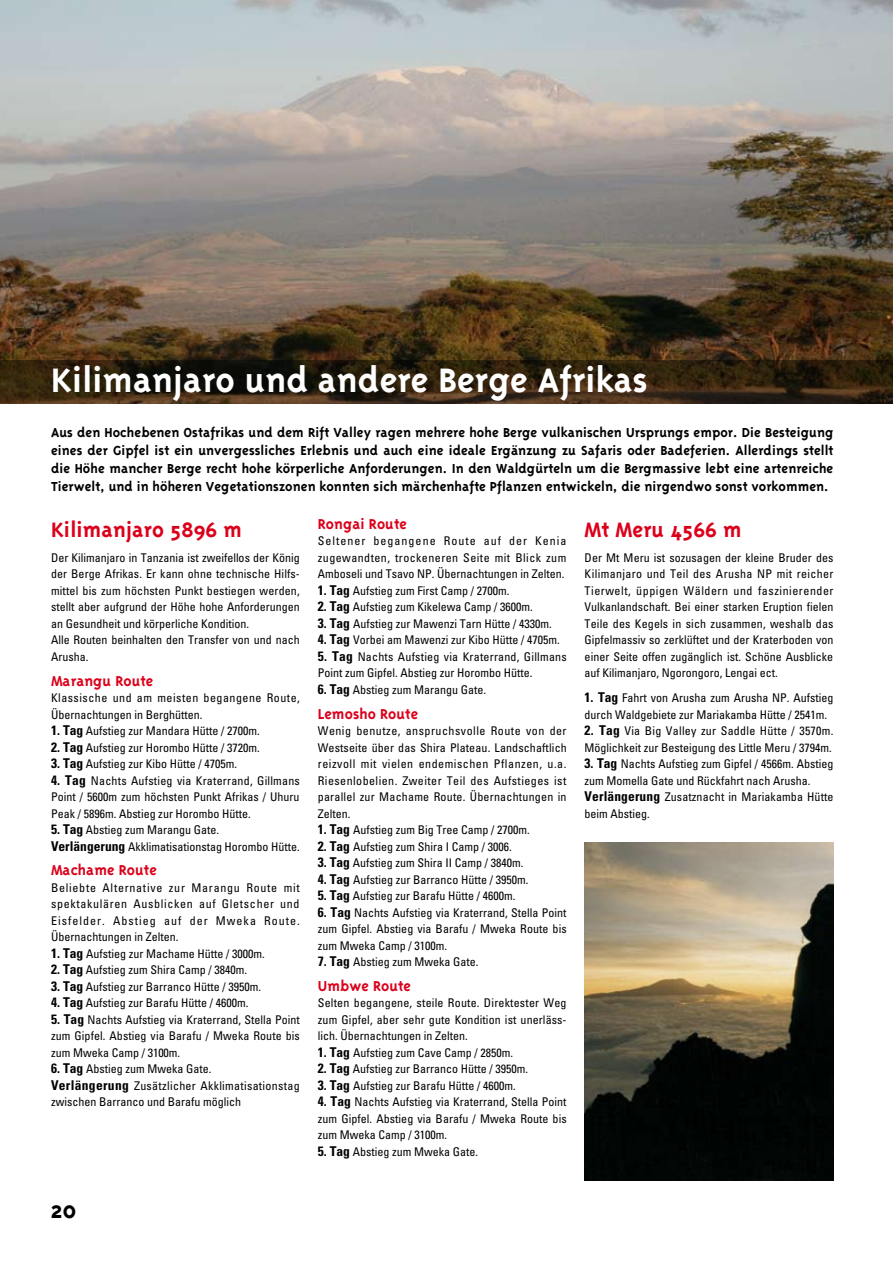
<style>
.page{position:relative;width:893px;height:1263px;background:#fff}
.page>*{position:absolute;margin:0;border:0;box-sizing:border-box;transform-origin:0 0}
.t1{font:700 39px "Triplex";letter-spacing:.005em;color:#fff}
.t2{font:700 27px "Triplex";color:#000}
.t3{font:700 24px "Triplex";letter-spacing:.005em;color:#db001b}
.t4{font:700 16.5px "Triplex";letter-spacing:.005em;color:#db001b}
.t5{font:700 15px/18px "Triplex";letter-spacing:.005em;color:#000;text-align:justify}
.t6{font:condensed 12px/16.5px "Univers";color:#000;text-align:justify}
.t7{font:condensed 12px/16.5px "Univers";letter-spacing:.02em;color:#000}
.t8{font:condensed 12px/16.5px "Univers";letter-spacing:.04em;color:#000}
.s1{font-weight:700;font-size:13.5px}
</style>
<div class="page">
<img style="left:0;top:0;width:893px;height:360px">
<img style="left:585px;top:842px;width:248px;height:338px">
<svg style="left:0;top:360px;width:893px;height:44px;background:#2f2110"></svg>
<h1 class="t1" style="left:51px;top:360px;width:598px">Kilimanjaro und andere Berge Afrikas</h1>
<p class="t5" style="left:51px;top:423px;width:784px">Aus den Hochebenen Ostafrikas und dem Rift Valley ragen mehrere hohe Berge vulkanischen Ursprungs empor. Die Besteigung eines der Gipfel ist ein unvergessliches Erlebnis und auch eine ideale Ergänzung zu Safaris oder Badeferien. Allerdings stellt die Höhe mancher Berge recht hohe körperliche Anforderungen. In den Waldgürteln um die Bergmassive lebt eine artenreiche Tierwelt, und in höheren Vegetationszonen konnten sich märchenhafte Pflanzen entwickeln, die nirgendwo sonst vorkommen.</p>
<h3 class="t3" style="left:585px;top:517px;width:158px">Mt Meru 4566 m</h3>
<p class="t6" style="left:585px;top:549px;width:250px">Der Mt Meru ist sozusagen der kleine Bruder des Kilimanjaro und Teil des Arusha NP mit reicher Tierwelt, üppigen Wäldern und faszinierender Vulkanlandschaft. Bei einer starken Eruption fielen Teile des Kegels in sich zusammen, weshalb das Gipfelmassiv so zerklüftet und der Kraterboden von einer Seite offen zugänglich ist. Schöne Ausblicke auf Kilimanjaro, Ngorongoro, Lengai ect.</p>
<p class="t6" style="left:585px;top:689px;width:250px"><span class="s1">1. Tag</span> Fahrt von Arusha zum Arusha NP. Aufstieg durch Waldgebiete zur Mariakamba Hütte / 2541m.</p>
<p class="t6" style="left:585px;top:722px;width:250px"><span class="s1">2. Tag</span> Via Big Valley zur Saddle Hütte / 3570m.<br>Möglichkeit zur Besteigung des Little Meru / 3794m.</p>
<p class="t6" style="left:585px;top:755px;width:250px;text-align:left"><span class="s1">3. Tag</span> Nachts Aufstieg zum Gipfel / 4566m. Abstieg zum Momella Gate und Rückfahrt nach Arusha.<br><span class="s1">Verlängerung</span> Zusatznacht in Mariakamba Hütte beim Abstieg.</p>
<h3 class="t4" style="left:318px;top:515px;width:91px">Rongai Route</h3>
<p class="t6" style="left:318px;top:533px;width:250px">Seltener begangene Route auf der Kenia zugewandten, trockeneren Seite mit Blick zum Amboseli und Tsavo NP. Übernachtungen in Zelten.</p>
<p class="t6" style="left:318px;top:582px;width:193px"><span class="s1">1. Tag</span> Aufstieg zum First Camp / 2700m.</p>
<p class="t6" style="left:318px;top:599px;width:216px"><span class="s1">2. Tag</span> Aufstieg zum Kikelewa Camp / 3600m.</p>
<p class="t6" style="left:318px;top:615px;width:235px"><span class="s1">3. Tag</span> Aufstieg zur Mawenzi Tarn Hütte / 4330m.</p>
<p class="t6" style="left:318px;top:632px;width:243px"><span class="s1">4. Tag</span> Vorbei am Mawenzi zur Kibo Hütte / 4705m.</p>
<p class="t7" style="left:318px;top:648px;width:250px"><span class="s1">5. Tag</span> Nachts Aufstieg via Kraterrand, Gillmans<br>Point zum Gipfel. Abstieg zur Horombo Hütte.</p>
<p class="t6" style="left:318px;top:681px;width:170px"><span class="s1">6. Tag</span> Abstieg zum Marangu Gate.</p>
<h3 class="t4" style="left:318px;top:705px;width:102px">Lemosho Route</h3>
<p class="t6" style="left:318px;top:722px;width:250px">Wenig benutze, anspruchsvolle Route von der Westseite über das Shira Plateau. Landschaftlich reizvoll mit vielen endemischen Pflanzen, u.a.<br>Riesenlobelien. Zweiter Teil des Aufstieges ist parallel zur Machame Route. Übernachtungen in Zelten.</p>
<p class="t6" style="left:318px;top:821px;width:213px"><span class="s1">1. Tag</span> Aufstieg zum Big Tree Camp / 2700m.</p>
<p class="t6" style="left:318px;top:838px;width:195px"><span class="s1">2. Tag</span> Aufstieg zum Shira I Camp / 3006.</p>
<p class="t6" style="left:318px;top:854px;width:207px"><span class="s1">3. Tag</span> Aufstieg zum Shira II Camp / 3840m.</p>
<p class="t6" style="left:318px;top:871px;width:212px"><span class="s1">4. Tag</span> Aufstieg zur Barranco Hütte / 3950m.</p>
<p class="t6" style="left:318px;top:887px;width:199px"><span class="s1">5. Tag</span> Aufstieg zur Barafu Hütte / 4600m.</p>
<p class="t6" style="left:318px;top:904px;width:250px"><span class="s1">6. Tag</span> Nachts Aufstieg via Kraterrand, Stella Point zum Gipfel. Abstieg via Barafu / Mweka Route bis zum Mweka Camp / 3100m.</p>
<p class="t6" style="left:318px;top:953px;width:162px"><span class="s1">7. Tag</span> Abstieg zum Mweka Gate.</p>
<h3 class="t4" style="left:318px;top:977px;width:95px">Umbwe Route</h3>
<p class="t6" style="left:318px;top:995px;width:250px">Selten begangene, steile Route. Direktester Weg zum Gipfel, aber sehr gute Kondition ist unerläss&shy;lich. Übernachtungen in Zelten.</p>
<p class="t6" style="left:318px;top:1044px;width:197px"><span class="s1">1. Tag</span> Aufstieg zum Cave Camp / 2850m.</p>
<p class="t6" style="left:318px;top:1061px;width:212px"><span class="s1">2. Tag</span> Aufstieg zur Barranco Hütte / 3950m.</p>
<p class="t6" style="left:318px;top:1077px;width:199px"><span class="s1">3. Tag</span> Aufstieg zur Barafu Hütte / 4600m.</p>
<p class="t6" style="left:318px;top:1094px;width:250px"><span class="s1">4. Tag</span> Nachts Aufstieg via Kraterrand, Stella Point zum Gipfel. Abstieg via Barafu / Mweka Route bis zum Mweka Camp / 3100m.</p>
<p class="t6" style="left:318px;top:1143px;width:162px"><span class="s1">5. Tag</span> Abstieg zum Mweka Gate.</p>
<h3 class="t3" style="left:51px;top:517px;width:192px">Kilimanjaro 5896 m</h3>
<p class="t6" style="left:51px;top:549px;width:250px;text-align:left">Der Kilimanjaro in Tanzania ist zweifellos der König der Berge Afrikas. Er kann ohne technische Hilfs&shy;mittel bis zum höchsten Punkt bestiegen werden, stellt aber aufgrund der Höhe hohe Anforderungen an Gesundheit und körperliche Kondition.<br>Alle Routen beinhalten den Transfer von und nach Arusha.</p>
<h3 class="t4" style="left:51px;top:672px;width:104px">Marangu Route</h3>
<p class="t8" style="left:51px;top:689px;width:250px">Klassische und am meisten begangene Route,<br>Übernachtungen in Berghütten.</p>
<p class="t6" style="left:51px;top:722px;width:210px"><span class="s1">1. Tag</span> Aufstieg zur Mandara Hütte / 2700m.</p>
<p class="t6" style="left:51px;top:739px;width:210px"><span class="s1">2. Tag</span> Aufstieg zur Horombo Hütte / 3720m.</p>
<p class="t6" style="left:51px;top:755px;width:188px"><span class="s1">3. Tag</span> Aufstieg zur Kibo Hütte / 4705m.</p>
<p class="t6" style="left:51px;top:772px;width:250px"><span class="s1">4. Tag</span> Nachts Aufstieg via Kraterrand, Gillmans Point / 5600m zum höchsten Punkt Afrikas / Uhuru Peak / 5896m. Abstieg zur Horombo Hütte.</p>
<p class="t6" style="left:51px;top:821px;width:250px"><span class="s1">5. Tag</span> Abstieg zum Marangu Gate.<br><span class="s1">Verlängerung</span> Akklimatisationstag Horombo Hütte.</p>
<h3 class="t4" style="left:51px;top:862px;width:107px">Machame Route</h3>
<p class="t6" style="left:51px;top:879px;width:250px">Beliebte Alternative zur Marangu Route mit spektakulären Ausblicken auf Gletscher und Eisfelder. Abstieg auf der Mweka Route.<br>Übernachtungen in Zelten.</p>
<p class="t6" style="left:51px;top:945px;width:215px"><span class="s1">1. Tag</span> Aufstieg zur Machame Hütte / 3000m.</p>
<p class="t6" style="left:51px;top:962px;width:198px"><span class="s1">2. Tag</span> Aufstieg zum Shira Camp / 3840m.</p>
<p class="t6" style="left:51px;top:978px;width:212px"><span class="s1">3. Tag</span> Aufstieg zur Barranco Hütte / 3950m.</p>
<p class="t6" style="left:51px;top:995px;width:199px"><span class="s1">4. Tag</span> Aufstieg zur Barafu Hütte / 4600m.</p>
<p class="t6" style="left:51px;top:1011px;width:250px"><span class="s1">5. Tag</span> Nachts Aufstieg via Kraterrand, Stella Point zum Gipfel. Abstieg via Barafu / Mweka Route bis zum Mweka Camp / 3100m.</p>
<p class="t6" style="left:51px;top:1061px;width:250px;text-align:left"><span class="s1">6. Tag</span> Abstieg zum Mweka Gate.<br><span class="s1">Verlängerung</span> Zusätzlicher Akklimatisationstag zwischen Barranco und Barafu möglich</p>
<h2 class="t2" style="left:51px;top:1195px;width:27px">20</h2>
</div>
